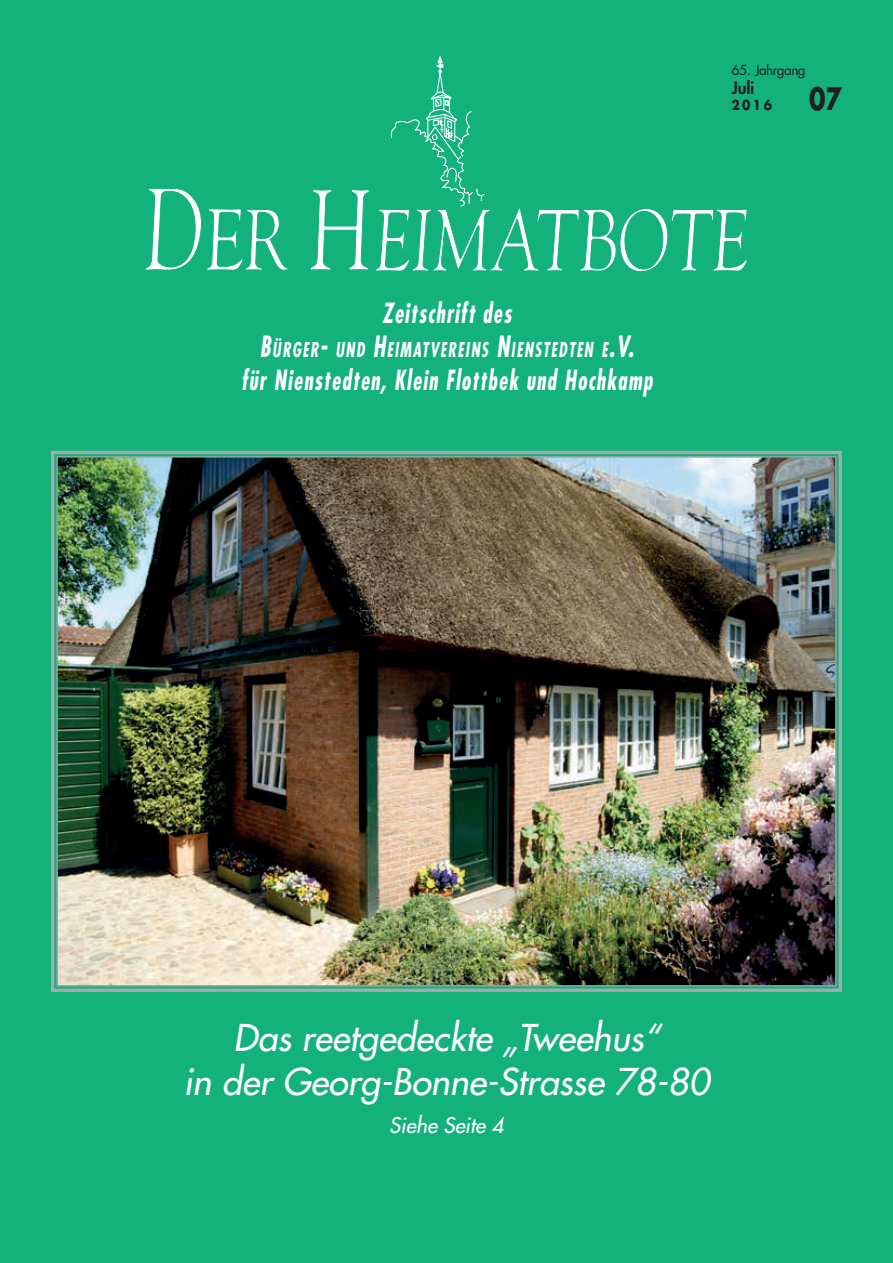
<style>
.page{position:relative;width:893px;height:1263px;background:#13b27b}
.page>*{position:absolute;margin:0;border:0;box-sizing:border-box;transform-origin:0 0}
.t1{font:italic 500 36px/43.2px "Futura Std";color:#fff;text-align:center}
.t2{font:700 30px "Futura Std";color:#231f20;scale:.8 1}
.t3{font:italic 700 condensed 27px "Futura Std";letter-spacing:.06em;color:#fff;scale:.8 1}
.t4{font:italic 500 21px "Futura Std";color:#fff}
.t5{font:italic 700 condensed 19.95px "Futura Std";letter-spacing:.085em;color:#fff;scale:.8 1}
.t6{font:800 16.5px "Futura Std";color:#231f20}
.t7{font:13.5px "Futura Std";letter-spacing:-.04em;color:#231f20}
.t8{font:700 13.5px "Futura Std";color:#231f20;scale:.9 1}
.s1{font-size:28.5px}
</style>
<div class="page">
<svg style="left:145px;top:188px;width:143px;height:83px"></svg>
<svg style="left:311px;top:55px;width:436px;height:217px"></svg>
<img style="left:51px;top:450px;width:791px;height:542px">
<p class="t3" style="left:382px;top:296px;width:163px">Zeitschrift des</p>
<p class="t5" style="left:260px;top:337px;width:469px"><span class="s1">B</span>ÜRGER<span class="s1">-</span> UND <span class="s1">H</span>EIMATVEREINS <span class="s1">N</span>IENSTEDTEN E<span class="s1">.V.</span></p>
<p class="t3" style="left:241px;top:363px;width:516px">für Nienstedten, Klein Flottbek und Hochkamp</p>
<p class="t7" style="left:731px;top:61px;width:76px">65. Jahrgang</p>
<p class="t6" style="left:731px;top:78px;width:25px">Juli</p>
<p class="t8" style="left:731px;top:96px;width:47px">2016</p>
<p class="t2" style="left:809px;top:79px;width:42px">07</p>
<h1 class="t1" style="left:183px;top:1017px;width:527px">Das reetgedeckte „Tweehus“<br>in der Georg-Bonne-Strasse 78-80</h1>
<p class="t4" style="left:389px;top:1112px;width:116px">Siehe Seite 4</p>
</div>
